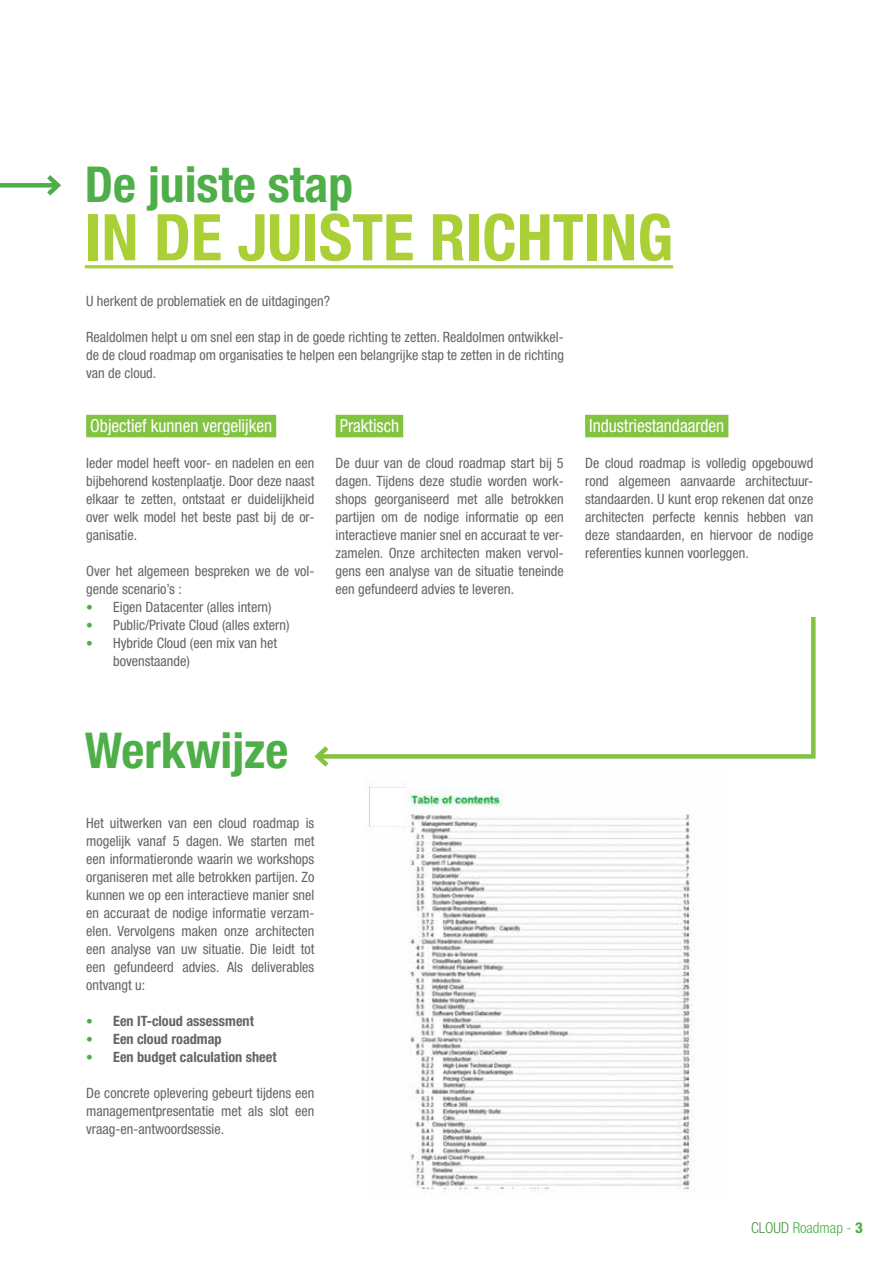
<style>
.page{position:relative;width:893px;height:1263px;background:#fff}
.page>*{position:absolute;margin:0;border:0;box-sizing:border-box;transform-origin:0 0}
.t1{font:700 condensed 64.5px "Helvetica Neue LT Std";color:#abd037}
.t2{font:700 condensed 49.5px "Helvetica Neue LT Std";color:#4eaf48}
.t3{font:condensed 18px "Helvetica Neue LT Std";letter-spacing:-.005em;color:#fff}
.t4{font:300 condensed 15px "Helvetica Neue LT Std";color:#4eaf48}
.t5{font:condensed 14.25px/18px "Helvetica Neue LT Std";color:#636466;text-align:justify}
.t6{font:700 condensed 14.25px "Helvetica Neue LT Std";color:#636466}
.s1{font-weight:700;font-stretch:normal;font-size:13.5px;color:#4eaf48}
.s2{font-stretch:normal;font-size:13.5px;color:#4eaf48}
.s3{color:#499341}
.s4{font-weight:800}
</style>
<div class="page">
<div style="left:86px;top:415px;width:190px;height:22px;background:#82c341"></div>
<div style="left:336px;top:415px;width:67px;height:22px;background:#82c341"></div>
<div style="left:585px;top:415px;width:143px;height:22px;background:#82c341"></div>
<svg style="left:0;top:183px;width:42px;height:5px"></svg>
<svg style="left:42px;top:175px;width:19px;height:21px"></svg>
<hr style="left:85px;top:265px;width:588px;height:3px;background:#abd037">
<svg style="left:333px;top:617px;width:483px;height:142px"></svg>
<svg style="left:314px;top:746px;width:19px;height:21px"></svg>
<img style="left:368px;top:783px;width:326px;height:409px">
<h2 class="t2" style="left:85px;top:154px;width:270px">De juiste stap</h2>
<h1 class="t1" style="left:85px;top:198px;width:590px">IN DE JUISTE RICHTING</h1>
<p class="t5" style="left:86px;top:292px;width:245px">U herkent de problematiek en de uitdagingen?</p>
<p class="t5" style="left:86px;top:328px;width:479px">Realdolmen helpt u om snel een stap in de goede richting te zetten. Realdolmen ontwikkel&shy;de de cloud roadmap om organisaties te helpen een belangrijke stap te zetten in de richting van de cloud.</p>
<p class="t3" style="left:90px;top:415px;width:183px">Objectief kunnen vergelijken</p>
<p class="t5" style="left:86px;top:454px;width:230px">Ieder model heeft voor- en nadelen en een bijbehorend kostenplaatje. Door deze naast elkaar te zetten, ontstaat er duidelijkheid over welk model het beste past bij de or&shy;ganisatie.</p>
<p class="t5" style="left:86px;top:562px;width:230px">Over het algemeen bespreken we de vol&shy;gende scenario’s :</p>
<p class="t5" style="left:86px;top:598px;width:187px"><span class="s1">•</span> Eigen Datacenter (alles intern)</p>
<p class="t5" style="left:86px;top:616px;width:205px"><span class="s1">•</span> Public/Private Cloud (alles extern)</p>
<p class="t5" style="left:113px;top:634px;width:166px;text-indent:-27px"><span class="s1">•</span> Hybride Cloud (een mix van het bovenstaande)</p>
<p class="t3" style="left:340px;top:415px;width:61px">Praktisch</p>
<p class="t5" style="left:336px;top:454px;width:230px">De duur van de cloud roadmap start bij 5 dagen. Tijdens deze studie worden work&shy;shops georganiseerd met alle betrokken partijen om de nodige informatie op een interactieve manier snel en accuraat te ver&shy;zamelen. Onze architecten maken vervol&shy;gens een analyse van de situatie teneinde een gefundeerd advies te leveren.</p>
<p class="t3" style="left:589px;top:415px;width:137px">Industriestandaarden</p>
<p class="t5" style="left:585px;top:454px;width:230px">De cloud roadmap is volledig opgebouwd rond algemeen aanvaarde architectuur&shy;standaarden. U kunt erop rekenen dat onze architecten perfecte kennis hebben van deze standaarden, en hiervoor de nodige referenties kunnen voorleggen.</p>
<h2 class="t2" style="left:85px;top:720px;width:205px">Werkwijze</h2>
<p class="t5" style="left:86px;top:814px;width:230px">Het uitwerken van een cloud roadmap is mogelijk vanaf 5 dagen. We starten met een informatieronde waarin we workshops organiseren met alle betrokken partijen. Zo kunnen we op een interactieve manier snel en accuraat de nodige informatie verzam&shy;elen. Vervolgens maken onze architecten een analyse van uw situatie. Die leidt tot een gefundeerd advies. Als deliverables ontvangt u:</p>
<p class="t6" style="left:86px;top:1012px;width:169px"><span class="s2">•</span> Een IT-cloud assessment</p>
<p class="t6" style="left:86px;top:1030px;width:137px"><span class="s2">•</span> Een cloud roadmap</p>
<p class="t6" style="left:86px;top:1048px;width:192px"><span class="s2">•</span> Een budget calculation sheet</p>
<p class="t5" style="left:86px;top:1084px;width:230px">De concrete oplevering gebeurt tijdens een managementpresentatie met als slot een vraag-en-antwoordsessie.</p>
<p class="t4" style="left:751px;top:1219px;width:113px"><span class="s3">CLOUD</span> Roadmap - <span class="s4">3</span></p>
</div>
